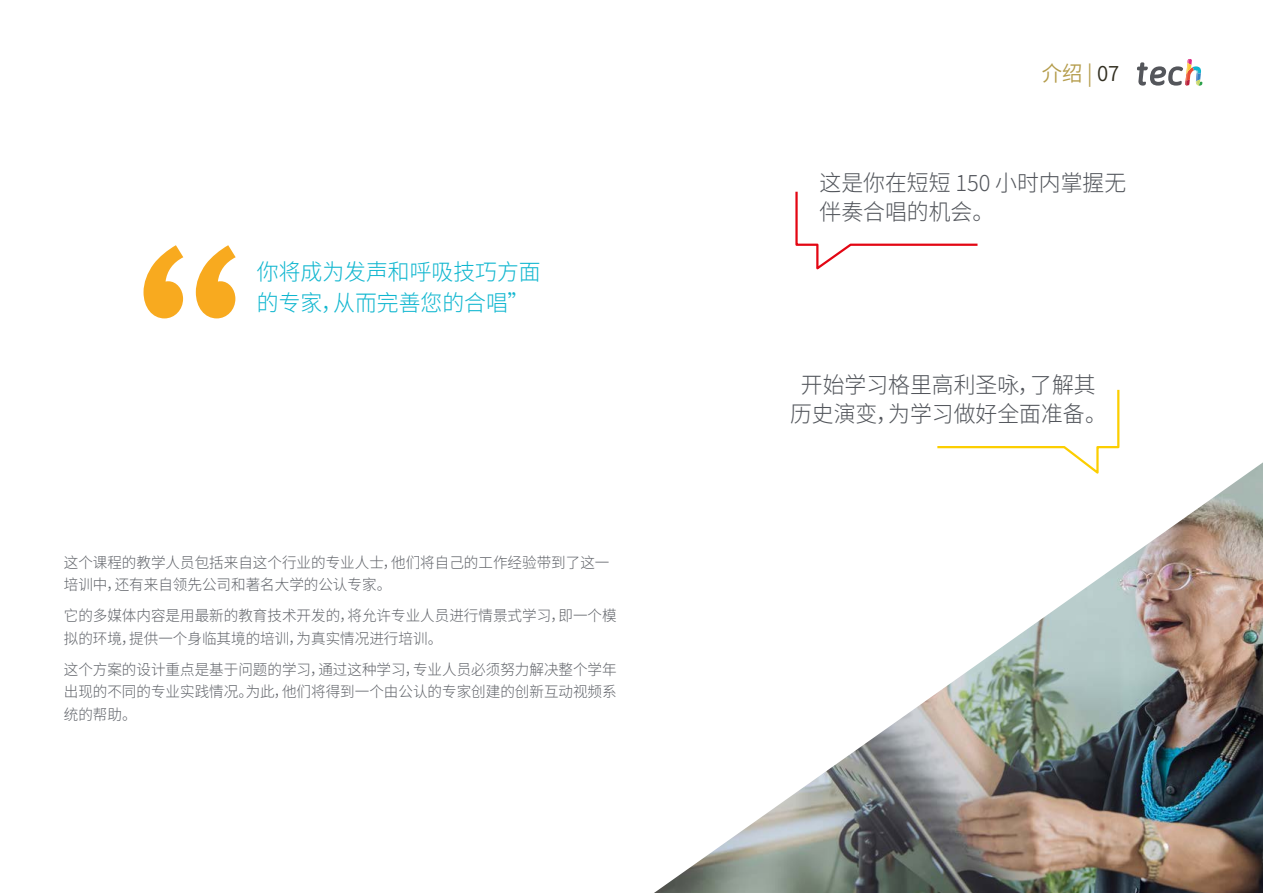
<style>
.page{position:relative;width:1263px;height:893px;background:#fff}
.page>*{position:absolute;margin:0;border:0;box-sizing:border-box;transform-origin:0 0}
.t1{font:300 22.5px/28.5px "Source Han Sans CN";color:#52555b;text-align:center}
.t2{font:300 22.5px/31.5px "Source Han Sans CN";color:#0fb6cf}
.t3{font:21px "Source Han Sans CN";color:#b49c4b}
.t4{font:300 15px/22.5px "Source Han Sans CN";color:#61646a}
.s1{color:#312e20}
</style>
<div class="page">
<svg style="left:144px;top:245px;width:92px;height:73px"></svg>
<img style="left:654px;top:462px;width:609px;height:431px">
<svg style="left:935px;top:389px;width:185px;height:88px"></svg>
<svg style="left:795px;top:191px;width:183px;height:79px"></svg>
<svg style="left:1137px;top:59px;width:65px;height:27px"></svg>
<h1 class="t2" style="left:257px;top:256px;width:285px">你将成为发声和呼吸技巧方面的专家，从而完善您的合唱”</h1>
<p class="t4" style="left:64px;top:551px;width:547px">这个课程的教学人员包括来自这个行业的专业人士，他们将自己的工作经验带到了这一培训中，还有来自领先公司和著名大学的公认专家。</p>
<p class="t4" style="left:64px;top:605px;width:554px">它的多媒体内容是用最新的教育技术开发的，将允许专业人员进行情景式学习，即一个模拟的环境，提供一个身临其境的培训，为真实情况进行培训。</p>
<p class="t4" style="left:64px;top:658px;width:554px;text-align:justify">这个方案的设计重点是基于问题的学习，通过这种学习，专业人员必须努力解决整个学年出现的不同的专业实践情况。为此，他们将得到一个由公认的专家创建的创新互动视频系统的帮助。</p>
<h2 class="t3" style="left:1042px;top:61px;width:79px">介绍 | <span class="s1">07</span></h2>
<h1 class="t1" style="left:819px;top:169px;width:308px;text-align:left">这是你在短短 150 小时内掌握无伴奏合唱的机会。</h1>
<h1 class="t1" style="left:790px;top:371px;width:318px">开始学习格里高利圣咏，了解其历史演变，为学习做好全面准备。</h1>
</div>
